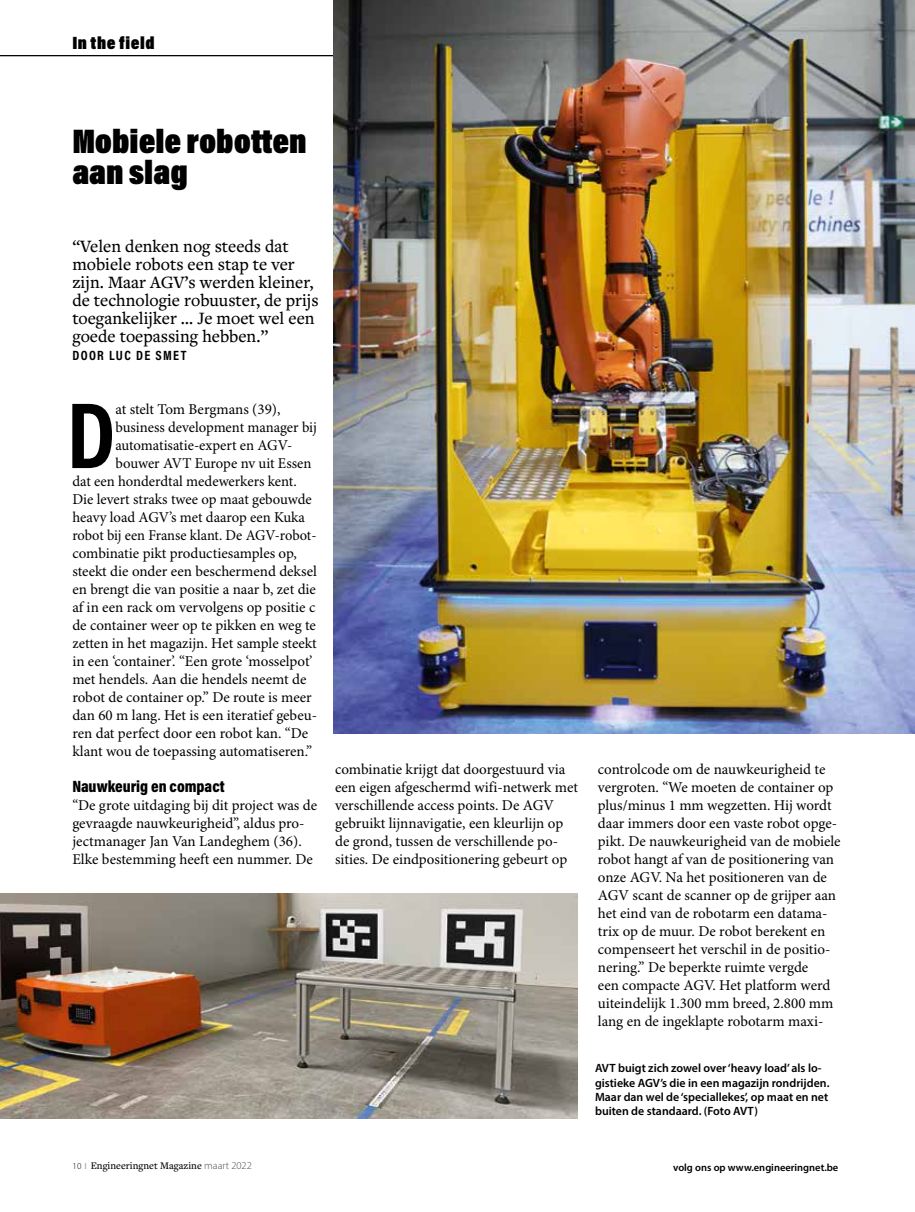
<style>
.page{position:relative;width:915px;height:1212px;background:#fff}
.page>*{position:absolute;margin:0;border:0;box-sizing:border-box;transform-origin:0 0}
.t1{font:700 94.8px "Acumin Pro Cond";color:#000}
.t2{font:900 34.5px/31.5px "Acumin Pro Cond";color:#000}
.t3{font:500 18px/18px "Freight Text Pro";color:#000}
.t4{font:900 18px "Acumin Pro Cond";letter-spacing:.03em;color:#000}
.t5{font:900 16.5px "Acumin Pro Cond";color:#000}
.t6{font:15px/18px "Minion Pro";color:#000}
.t7{font:15px "Minion Pro";color:#000;scale:.96 1}
.t8{font:700 13.5px "Acumin Pro Cond";letter-spacing:.1em;color:#000}
.t9{font:600 12px/14.4px "Myriad Pro";color:#000}
.t10{font:500 10.5px "Freight Text Pro";color:#000}
.t11{font:600 10.5px "Myriad Pro";color:#000}
.s1{font-family:"Myriad Pro";font-weight:300;font-size:9px}
.s2{font-family:"Myriad Pro";font-weight:600;font-size:9px;color:#b3b2b2}
.s3{font-family:"Myriad Pro";font-weight:300;color:#4a4a49}
</style>
<div class="page">
<hr style="left:0;top:55px;width:914px;height:1px;background:#000">
<img style="left:333px;top:0;width:581px;height:733px">
<img style="left:0;top:893px;width:577px;height:225px">
<p class="t4" style="left:72px;top:31px;width:84px">In the field</p>
<h2 class="t2" style="left:72px;top:125px;width:236px">Mobiele robotten aan slag</h2>
<p class="t3" style="left:72px;top:237px;width:248px">“Velen denken nog steeds dat mobiele robots een stap te ver zijn. Maar AGV’s werden kleiner, de technologie robuuster, de prijs toegankelijker … Je moet wel een goede toepassing hebben.”</p>
<p class="t8" style="left:72px;top:346px;width:116px">DOOR LUC DE SMET</p>
<h1 class="t1" style="left:67px;top:373px;width:50px">D</h1>
<p class="t6" style="left:115px;top:401px;width:166px">at stelt Tom Bergmans (39),</p>
<p class="t6" style="left:115px;top:419px;width:203px">business development manager bij</p>
<p class="t6" style="left:115px;top:437px;width:178px">automatisatie-expert en AGV-</p>
<p class="t6" style="left:115px;top:455px;width:197px">bouwer AVT Europe nv uit Essen</p>
<p class="t6" style="left:72px;top:473px;width:226px">dat een honderdtal medewerkers kent.</p>
<p class="t6" style="left:72px;top:491px;width:241px">Die levert straks twee op maat gebouwde</p>
<p class="t6" style="left:72px;top:509px;width:234px">heavy load AGV’s met daarop een Kuka</p>
<p class="t7" style="left:72px;top:526px;width:256px">robot bij een Franse klant. De AGV-robot-</p>
<p class="t6" style="left:72px;top:545px;width:226px">combinatie pikt productiesamples op,</p>
<p class="t6" style="left:72px;top:563px;width:246px">steekt die onder een beschermend deksel</p>
<p class="t6" style="left:72px;top:581px;width:245px">en brengt die van positie a naar b, zet die</p>
<p class="t6" style="left:72px;top:599px;width:244px">af in een rack om vervolgens op positie c</p>
<p class="t6" style="left:72px;top:617px;width:245px">de container weer op te pikken en weg te</p>
<p class="t6" style="left:72px;top:635px;width:246px">zetten in het magazijn. Het sample steekt</p>
<p class="t6" style="left:72px;top:653px;width:241px">in een ‘container’. “Een grote ‘mosselpot’</p>
<p class="t6" style="left:72px;top:671px;width:235px">met hendels. Aan die hendels neemt de</p>
<p class="t6" style="left:72px;top:689px;width:241px">robot de container op.” De route is meer</p>
<p class="t6" style="left:72px;top:707px;width:246px">dan 60 m lang. Het is een iteratief gebeu-</p>
<p class="t6" style="left:72px;top:725px;width:237px">ren dat perfect door een robot kan. “De</p>
<p class="t6" style="left:72px;top:743px;width:241px">klant wou de toepassing automatiseren.”</p>
<p class="t5" style="left:72px;top:776px;width:154px">Nauwkeurig en compact</p>
<p class="t6" style="left:72px;top:797px;width:246px">“De grote uitdaging bij dit project was de gevraagde nauwkeurigheid”, aldus pro&shy;jectmanager Jan Van Landeghem (36).<br>Elke bestemming heeft een nummer. De</p>
<p class="t6" style="left:335px;top:761px;width:244px">combinatie krijgt dat doorgestuurd via een eigen afgeschermd wifi-netwerk met verschillende access points. De AGV gebruikt lijnnavigatie, een kleurlijn op de grond, tussen de verschillende po&shy;sities. De eindpositionering gebeurt op</p>
<p class="t6" style="left:597px;top:761px;width:244px">controlcode om de nauwkeurigheid te vergroten. “We moeten de container op plus/minus 1 mm wegzetten. Hij wordt daar immers door een vaste robot opge&shy;pikt. De nauwkeurigheid van de mobiele robot hangt af van de positionering van onze AGV. Na het positioneren van de AGV scant de scanner op de grijper aan het eind van de robotarm een datama&shy;trix op de muur. De robot berekent en compenseert het verschil in de positio&shy;nering.” De beperkte ruimte vergde<br>een compacte AGV. Het platform werd uiteindelijk 1.300 mm breed, 2.800 mm lang en de ingeklapte robotarm maxi-</p>
<p class="t9" style="left:595px;top:1060px;width:236px">AVT buigt zich zowel over ‘heavy load’ als lo&shy;gistieke AGV’s die in een magazijn rondrijden.<br>Maar dan wel de ‘speciallekes’, op maat en net buiten de standaard. (Foto AVT)</p>
<p class="t10" style="left:72px;top:1158px;width:181px"><span class="s1">10</span> <span class="s2">I</span> Engineeringnet Magazine <span class="s3">maart 2022</span></p>
<p class="t11" style="left:673px;top:1161px;width:167px">volg ons op www.engineeringnet.be</p>
</div>
